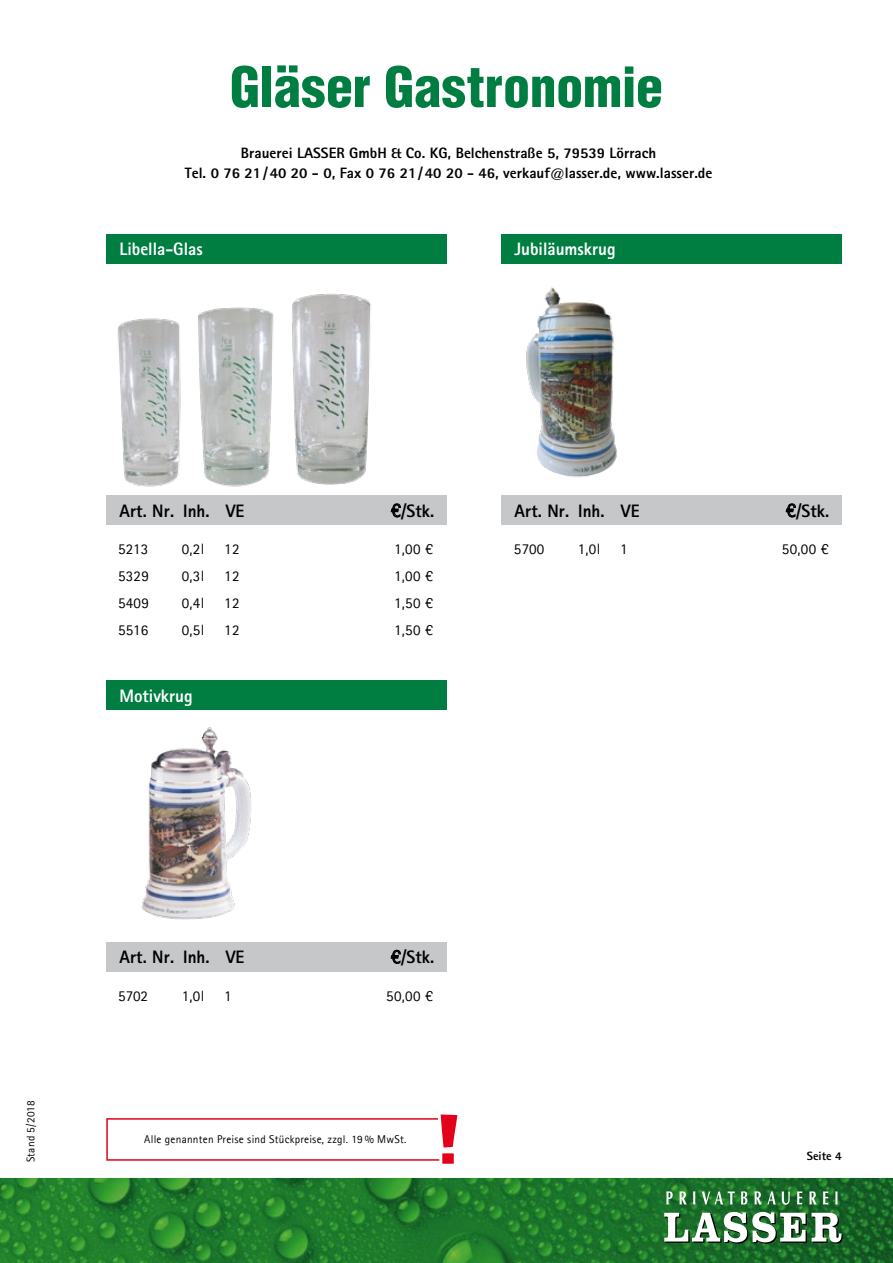
<style>
.page{position:relative;width:893px;height:1263px;background:#fff}
.page>*{position:absolute;margin:0;border:0;box-sizing:border-box;transform-origin:0 0}
.t1{font:900 68.55px "Lithos Pro";color:#e2001a}
.t2{font:900 condensed 54px "Helvetica";letter-spacing:-.005em;color:#007d40}
.t3{font:800 18px "Rotis Sans Serif";color:#000;scale:.95 1}
.t4{font:800 18px "Rotis Sans Serif";color:#fff;scale:.95 1}
.t5{font:800 15px/19.5px "Rotis Sans Serif";color:#000;text-align:center}
.t6{font:15px "Agfa Rotis Sans Serif";letter-spacing:.02em;color:#000}
.t7{font:800 12px "Rotis Sans Serif";color:#000}
.t8{font:11.25px "Agfa Rotis Sans Serif";letter-spacing:.02em;color:#000}
.s1{font-family:"Agfa Rotis Sans Serif";font-weight:400;font-size:19.5px}
</style>
<div class="page">
<div style="left:502px;top:234px;width:340px;height:30px;background:#007d40"></div>
<div style="left:502px;top:495px;width:340px;height:30px;background:#c6c7c8"></div>
<svg style="left:786px;top:503px;width:10px;height:15px"></svg>
<img style="left:526px;top:287px;width:91px;height:190px">
<div style="left:107px;top:680px;width:340px;height:30px;background:#007d40"></div>
<div style="left:107px;top:942px;width:340px;height:30px;background:#c6c7c8"></div>
<svg style="left:391px;top:950px;width:10px;height:14px"></svg>
<img style="left:141px;top:727px;width:111px;height:193px">
<div style="left:106px;top:1118px;width:343px;height:43px;border:2px solid #e2001a"></div>
<svg style="left:434px;top:1118px;width:15px;height:43px"></svg>
<div style="left:107px;top:234px;width:340px;height:30px;background:#007d40"></div>
<div style="left:107px;top:495px;width:340px;height:30px;background:#c6c7c8"></div>
<svg style="left:391px;top:503px;width:10px;height:15px"></svg>
<img style="left:117px;top:318px;width:64px;height:169px">
<img style="left:198px;top:307px;width:76px;height:180px">
<img style="left:292px;top:293px;width:79px;height:192px">
<img style="left:0;top:1178px;width:893px;height:85px">
<svg style="left:664px;top:1212px;width:179px;height:32px"></svg>
<svg style="left:666px;top:1191px;width:7px;height:13px"></svg>
<svg style="left:679px;top:1191px;width:8px;height:13px"></svg>
<svg style="left:693px;top:1191px;width:2px;height:13px"></svg>
<svg style="left:702px;top:1191px;width:33px;height:13px"></svg>
<svg style="left:741px;top:1191px;width:6px;height:13px"></svg>
<svg style="left:754px;top:1191px;width:22px;height:13px"></svg>
<svg style="left:782px;top:1191px;width:8px;height:14px"></svg>
<svg style="left:797px;top:1191px;width:5px;height:13px"></svg>
<svg style="left:809px;top:1191px;width:8px;height:13px"></svg>
<svg style="left:823px;top:1191px;width:5px;height:13px"></svg>
<svg style="left:835px;top:1191px;width:3px;height:13px"></svg>
<h2 class="t2" style="left:230px;top:53px;width:434px">Gläser Gastronomie</h2>
<p class="t5" style="left:185px;top:143px;width:529px">Brauerei LASSER GmbH &amp; Co. KG, Belchenstraße 5, 79539 Lörrach<br>Tel. 0 76 21/40 20 - 0, Fax 0 76 21/40 20 - 46, verkauf@lasser.de, www.lasser.de</p>
<p class="t4" style="left:119px;top:238px;width:89px">Libella-Glas</p>
<p class="t4" style="left:514px;top:238px;width:108px">Jubiläumskrug</p>
<p class="t3" style="left:119px;top:499px;width:133px">Art. Nr. Inh. VE</p>
<p class="t3" style="left:391px;top:499px;width:47px"><span class="s1">€</span>/Stk.</p>
<p class="t6" style="left:118px;top:540px;width:32px">5213</p>
<p class="t6" style="left:182px;top:540px;width:24px">0,2l</p>
<p class="t6" style="left:224px;top:540px;width:17px">12</p>
<p class="t6" style="left:394px;top:540px;width:40px">1,00 €</p>
<p class="t6" style="left:118px;top:567px;width:32px">5329</p>
<p class="t6" style="left:182px;top:567px;width:24px">0,3l</p>
<p class="t6" style="left:224px;top:567px;width:17px">12</p>
<p class="t6" style="left:394px;top:567px;width:40px">1,00 €</p>
<p class="t6" style="left:118px;top:594px;width:32px">5409</p>
<p class="t6" style="left:182px;top:594px;width:24px">0,4l</p>
<p class="t6" style="left:224px;top:594px;width:17px">12</p>
<p class="t6" style="left:394px;top:594px;width:40px">1,50 €</p>
<p class="t6" style="left:118px;top:621px;width:32px">5516</p>
<p class="t6" style="left:182px;top:621px;width:24px">0,5l</p>
<p class="t6" style="left:224px;top:621px;width:17px">12</p>
<p class="t6" style="left:394px;top:621px;width:40px">1,50 €</p>
<p class="t4" style="left:119px;top:684px;width:78px">Motivkrug</p>
<p class="t3" style="left:514px;top:499px;width:133px">Art. Nr. Inh. VE</p>
<p class="t3" style="left:786px;top:499px;width:47px"><span class="s1">€</span>/Stk.</p>
<p class="t6" style="left:514px;top:540px;width:32px">5700</p>
<p class="t6" style="left:578px;top:540px;width:24px">1,0l</p>
<p class="t6" style="left:620px;top:540px;width:9px">1</p>
<p class="t6" style="left:782px;top:540px;width:48px">50,00 €</p>
<p class="t8" style="left:24px;top:1162px;width:63px;rotate:-90deg">Stand 5/2018</p>
<p class="t3" style="left:119px;top:946px;width:133px">Art. Nr. Inh. VE</p>
<p class="t3" style="left:391px;top:946px;width:47px"><span class="s1">€</span>/Stk.</p>
<p class="t6" style="left:118px;top:987px;width:32px">5702</p>
<p class="t6" style="left:182px;top:987px;width:24px">1,0l</p>
<p class="t6" style="left:224px;top:987px;width:9px">1</p>
<p class="t6" style="left:386px;top:987px;width:48px">50,00 €</p>
<p class="t8" style="left:144px;top:1133px;width:264px">Alle genannten Preise sind Stückpreise, zzgl. 19 % MwSt.</p>
<h1 class="t1" style="left:438px;top:1097px;width:24px">!</h1>
<p class="t7" style="left:807px;top:1148px;width:37px">Seite 4</p>
</div>
